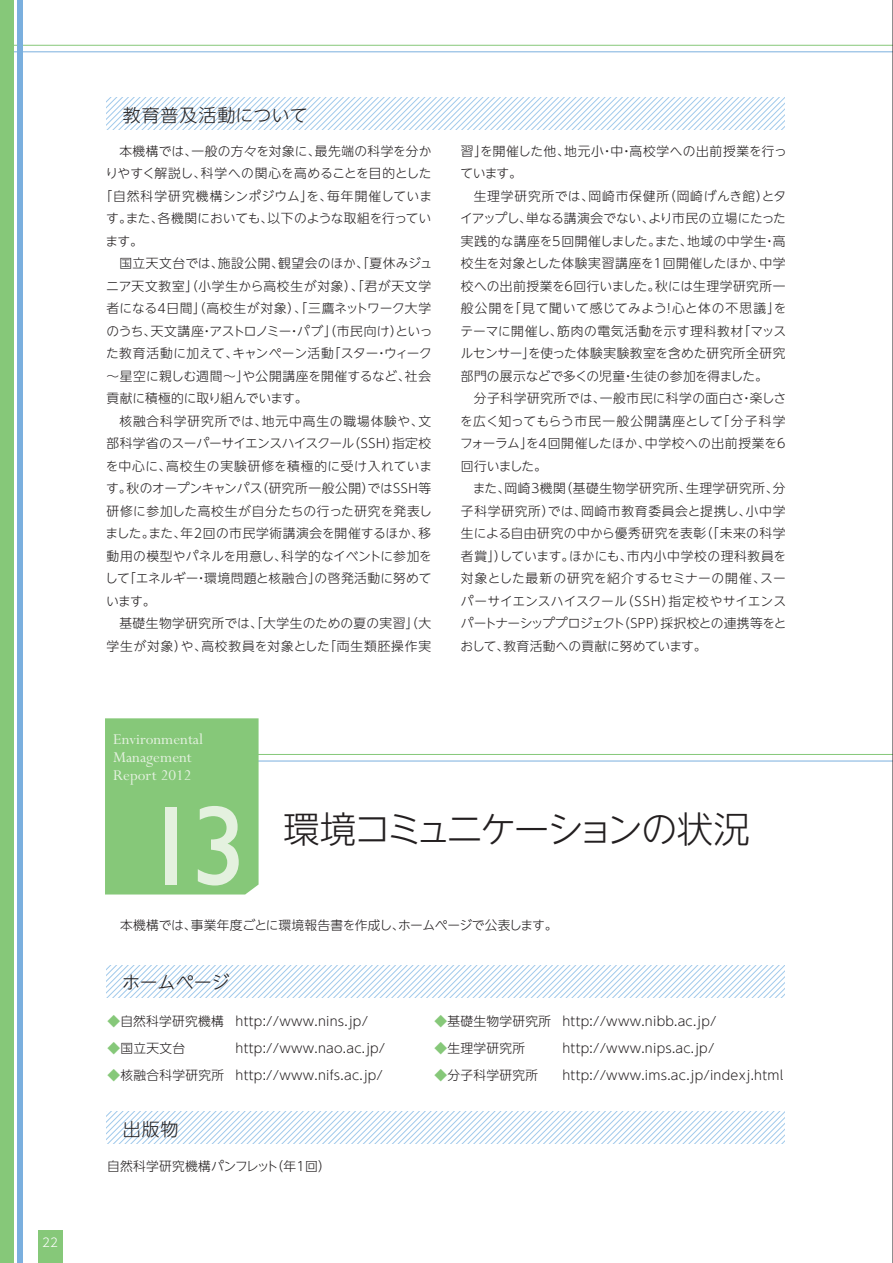
<style>
.page{position:relative;width:893px;height:1263px;background:#fff}
.page>*{position:absolute;margin:0;border:0;box-sizing:border-box;transform-origin:0 0}
.t1{font:113.7px "Gill Sans";color:#e4f1df}
.t2{font:36.45px "UD Shin Go NT Pro Light 90 pv RKSJ H";letter-spacing:-.08em;color:#231f20}
.t3{font:18px "UD Shin Go NT Pro Light 90 pv RKSJ H";letter-spacing:.05em;color:#231f20}
.t4{font:18px "UD Shin Go NT Pro Light 90 pv RKSJ H";letter-spacing:.01em;color:#231f20}
.t5{font:16.95px/18px "Perpetua";color:#e4f1df}
.t6{font:12.75px/22.5px "UD Shin Go NT Pro Light 90 pv RKSJ H";letter-spacing:.02em;color:#231f20;text-align:justify}
.t7{font:12.75px "UD Shin Go NT Pro Light 90 pv RKSJ H";letter-spacing:.055em;color:#231f20}
.t8{font:12.75px "UD Shin Go NT Pro Light 90 pv RKSJ H";letter-spacing:-.02em;color:#231f20}
.t9{font:12.75px "UD Shin Go NT Pro Light 90 pv RKSJ H";letter-spacing:-.035em;color:#231f20}
.t10{font:12.75px "UD Shin Go NT Pro Light 90 pv RKSJ H";letter-spacing:-.03em;color:#231f20}
.t11{font:12.75px "UD Shin Go NT Pro Light 90 pv RKSJ H";letter-spacing:-.015em;color:#231f20}
.t12{font:12.75px "UD Shin Go NT Pro Light 90 pv RKSJ H";color:#231f20}
.t13{font:12.75px "UD Shin Go NT Pro Light 90 pv RKSJ H";letter-spacing:.05em;color:#231f20}
.t14{font:12.75px "UD Shin Go NT Pro Light 90 pv RKSJ H";letter-spacing:.04em;color:#231f20}
.t15{font:12.75px "UD Shin Go NT Pro Light 90 pv RKSJ H";letter-spacing:.065em;color:#231f20}
.t16{font:12.75px "UD Shin Go NT Pro Light 90 pv RKSJ H";letter-spacing:.07em;color:#231f20}
.t17{font:12.75px "UD Shin Go NT Pro Light 90 pv RKSJ H";letter-spacing:-.01em;color:#231f20}
.t18{font:12px "UD Shin Go NT Pro Light 90 pv RKSJ H";color:#fff}
.s1{color:#86c879}
</style>
<div class="page">
<hr style="left:2px;top:45px;width:891px;height:1px;background:#86c879">
<hr style="left:0;top:51px;width:893px;height:1px;background:#7aafde">
<div style="left:0;top:0;width:14px;height:1263px;background:#86c879"></div>
<div style="left:18px;top:0;width:5px;height:1263px;background:#7aafde"></div>
<hr style="left:118px;top:754px;width:775px;height:1px;background:#86c879">
<hr style="left:117px;top:761px;width:776px;height:1px;background:#7aafde">
<div style="left:105px;top:718px;width:154px;height:176px;background:#86c879"></div>
<svg style="left:106px;top:98px;width:679px;height:32px"></svg>
<svg style="left:106px;top:965px;width:679px;height:32px"></svg>
<svg style="left:106px;top:1112px;width:679px;height:32px"></svg>
<div style="left:38px;top:1231px;width:24px;height:32px;background:#86c879"></div>
<svg style="left:892px;top:0;width:1px;height:1263px"></svg>
<p class="t18" style="left:42px;top:1238px;width:17px">22</p>
<h3 class="t3" style="left:123px;top:108px;width:186px">教育普及活動について</h3>
<p class="t6" style="left:119px;top:141px;width:314px">本機構では、一般の方々を対象に、最先端の科学を分か</p>
<p class="t12" style="left:105px;top:168px;width:328px">りやすく解説し、科学への関心を高めることを目的とした</p>
<p class="t13" style="left:100px;top:191px;width:334px">「自然科学研究機構シンポジウム」を、毎年開催していま</p>
<p class="t11" style="left:106px;top:213px;width:327px">す。また、各機関においても、以下のような取組を行ってい</p>
<p class="t6" style="left:106px;top:231px;width:39px">ます。</p>
<p class="t14" style="left:119px;top:258px;width:315px">国立天文台では、施設公開、観望会のほか、「夏休みジュ</p>
<p class="t7" style="left:106px;top:281px;width:326px">ニア天文教室」（小学生から高校生が対象）、「君が天文学</p>
<p class="t6" style="left:107px;top:299px;width:326px">者になる4日間」（高校生が対象）、「三鷹ネットワーク大学</p>
<p class="t9" style="left:106px;top:326px;width:328px">のうち、天文講座・アストロノミー・パブ」（市民向け）といっ</p>
<p class="t6" style="left:106px;top:344px;width:327px">た教育活動に加えて、キャンペーン活動「スター・ウィーク</p>
<p class="t6" style="left:106px;top:366px;width:326px">～星空に親しむ週間～」や公開講座を開催するなど、社会</p>
<p class="t17" style="left:107px;top:393px;width:202px">貢献に積極的に取り組んでいます。</p>
<p class="t16" style="left:119px;top:416px;width:313px">核融合科学研究所では、地元中高生の職場体験や、文</p>
<p class="t10" style="left:107px;top:438px;width:326px">部科学省のスーパーサイエンスハイスクール（SSH）指定校</p>
<p class="t7" style="left:106px;top:461px;width:328px">を中心に、高校生の実験研修を積極的に受け入れていま</p>
<p class="t6" style="left:106px;top:479px;width:327px">す。秋のオープンキャンパス（研究所一般公開）ではSSH等</p>
<p class="t6" style="left:107px;top:501px;width:327px">研修に参加した高校生が自分たちの行った研究を発表し</p>
<p class="t6" style="left:106px;top:524px;width:327px">ました。また、年2回の市民学術講演会を開催するほか、移</p>
<p class="t6" style="left:107px;top:546px;width:327px">動用の模型やパネルを用意し、科学的なイベントに参加を</p>
<p class="t6" style="left:105px;top:569px;width:328px">して「エネルギー・環境問題と核融合」の啓発活動に努めて</p>
<p class="t6" style="left:106px;top:591px;width:51px">います。</p>
<p class="t6" style="left:119px;top:614px;width:313px">基礎生物学研究所では、「大学生のための夏の実習」（大</p>
<p class="t15" style="left:107px;top:641px;width:326px">学生が対象）や、高校教員を対象とした「両生類胚操作実</p>
<p class="t6" style="left:460px;top:141px;width:328px">習」を開催した他、地元小・中・高校学への出前授業を行っています。</p>
<p class="t6" style="left:460px;top:186px;width:328px;text-indent:14px">生理学研究所では、岡崎市保健所（岡崎げんき館）とタイアップし、単なる講演会でない、より市民の立場にたった実践的な講座を5回開催しました。また、地域の中学生・高校生を対象とした体験実習講座を1回開催したほか、中学校への出前授業を6回行いました。秋には生理学研究所一般公開を「見て聞いて感じてみよう！心と体の不思議」をテーマに開催し、筋肉の電気活動を示す理科教材「マッスルセンサー」を使った体験実験教室を含めた研究所全研究部門の展示などで多くの児童・生徒の参加を得ました。</p>
<p class="t6" style="left:460px;top:389px;width:328px;text-indent:14px">分子科学研究所では、一般市民に科学の面白さ・楽しさを広く知ってもらう市民一般公開講座として「分子科学フォーラム」を4回開催したほか、中学校への出前授業を6回行いました。</p>
<p class="t6" style="left:461px;top:479px;width:327px;text-indent:12px">また、岡崎3機関（基礎生物学研究所、生理学研究所、分子科学研究所）では、岡崎市教育委員会と提携し、小中学生による自由研究の中から優秀研究を表彰（「未来の科学者賞」）しています。ほかにも、市内小中学校の理科教員を対象とした最新の研究を紹介するセミナーの開催、スーパーサイエンスハイスクール（SSH）指定校やサイエンスパートナーシッププロジェクト（SPP）採択校との連携等をとおして、教育活動への貢献に努めています。</p>
<h3 class="t5" style="left:113px;top:732px;width:92px">Environmental<br>Management<br>Report 2012</h3>
<h1 class="t1" style="left:143px;top:799px;width:106px">13</h1>
<h2 class="t2" style="left:283px;top:816px;width:468px">環境コミュニケーションの状況</h2>
<p class="t8" style="left:120px;top:920px;width:439px">本機構では、事業年度ごとに環境報告書を作成し、ホームページで公表します。</p>
<h3 class="t4" style="left:122px;top:976px;width:109px">ホームページ</h3>
<p class="t6" style="left:108px;top:1012px;width:262px"><span class="s1">◆</span>自然科学研究機構 http://www.nins.jp/</p>
<p class="t6" style="left:108px;top:1039px;width:79px"><span class="s1">◆</span>国立天文台</p>
<p class="t6" style="left:236px;top:1039px;width:151px">http://www.nao.ac.jp/</p>
<p class="t6" style="left:108px;top:1066px;width:277px"><span class="s1">◆</span>核融合科学研究所 http://www.nifs.ac.jp/</p>
<h3 class="t4" style="left:123px;top:1122px;width:57px">出版物</h3>
<p class="t6" style="left:107px;top:1156px;width:225px">自然科学研究機構パンフレット（年1回）</p>
<p class="t6" style="left:434px;top:1012px;width:284px"><span class="s1">◆</span>基礎生物学研究所 http://www.nibb.ac.jp/</p>
<p class="t6" style="left:434px;top:1039px;width:92px"><span class="s1">◆</span>生理学研究所</p>
<p class="t6" style="left:562px;top:1039px;width:154px">http://www.nips.ac.jp/</p>
<p class="t6" style="left:434px;top:1066px;width:105px"><span class="s1">◆</span>分子科学研究所</p>
<p class="t6" style="left:562px;top:1066px;width:222px">http://www.ims.ac.jp/indexj.html</p>
</div>
